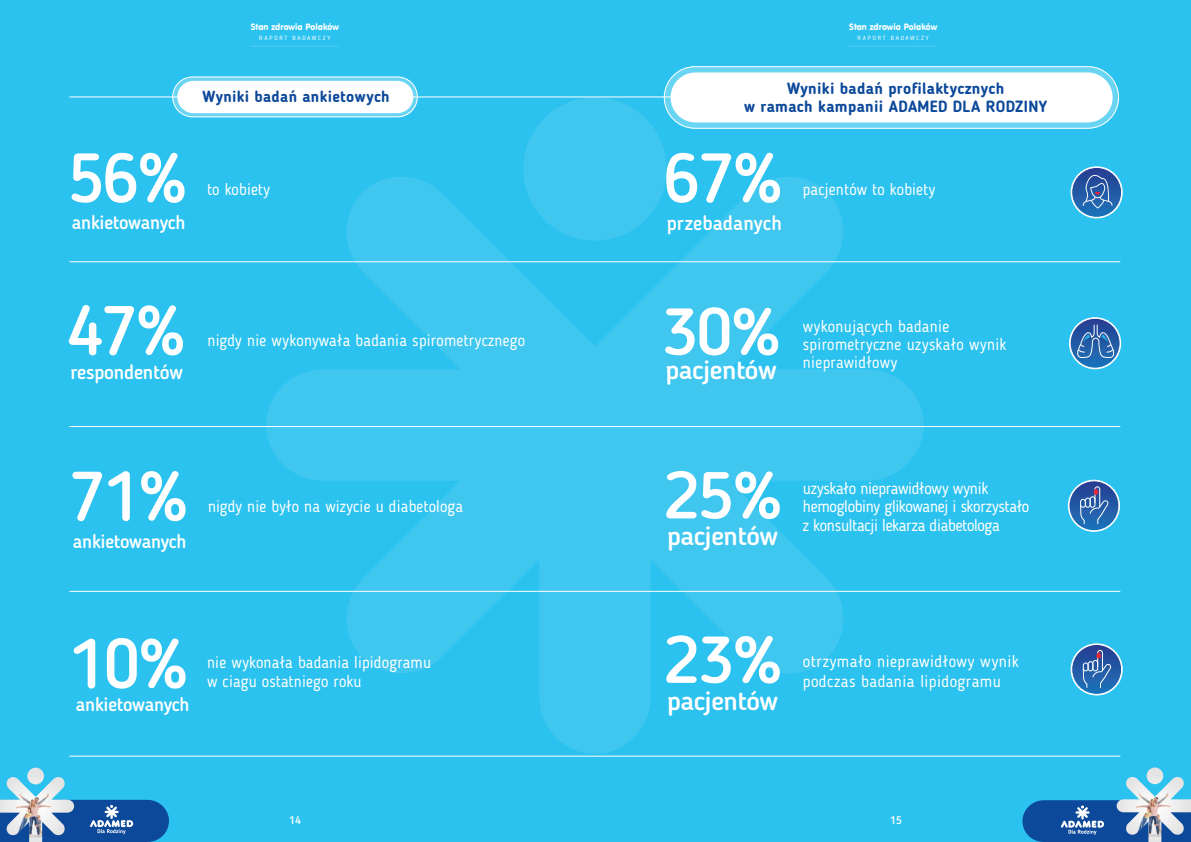
<style>
.page{position:relative;width:1191px;height:842px;background:#2cc2ef}
.page>*{position:absolute;margin:0;border:0;box-sizing:border-box;transform-origin:0 0}
.t1{font:500 69.1px "Blogger Sans";letter-spacing:-.02em;color:#fff}
.t2{font:500 65.6px "Blogger Sans";color:#fff;scale:1.05 1}
.t3{font:500 26.2px "Blogger Sans";letter-spacing:-.02em;color:#fff;scale:1.05 1}
.t4{font:500 20.1px "Blogger Sans";letter-spacing:.005em;color:#fff}
.t5{font:500 20px "Blogger Sans";letter-spacing:-.015em;color:#fff}
.t6{font:500 19.1px "Blogger Sans";letter-spacing:-.015em;color:#fff}
.t7{font:16.5px/18.3px "Blogger Sans";letter-spacing:.01em;color:#fff;scale:.96 1}
.t8{font:16.5px/18.3px "Blogger Sans";letter-spacing:-.02em;color:#fff}
.t9{font:16.5px "Blogger Sans";letter-spacing:.01em;color:#fff}
.t10{font:700 16.2px/18px "Blogger Sans";letter-spacing:.02em;color:#0d499a;text-align:center}
.t11{font:700 16px "Blogger Sans";letter-spacing:.02em;color:#0d499a}
.t12{font:500 11px "Blogger Sans";color:#fff}
.t13{font:9px "VAG Rounded EU";color:#fff;scale:.95 1}
.t14{font:6px "Blogger Sans";letter-spacing:.28em;color:#fff}
</style>
<div class="page">
<svg style="left:266px;top:98px;width:657px;height:656px;fill:#40c7f0"></svg>
<hr style="left:69px;top:756px;width:1051px;height:1px;background:#fff">
<hr style="left:69px;top:591px;width:1051px;height:1px;background:#fff">
<hr style="left:69px;top:426px;width:1051px;height:1px;background:#fff">
<hr style="left:69px;top:261px;width:1051px;height:1px;background:#fff">
<hr style="left:69px;top:97px;width:1040px;height:1px;background:#fff">
<svg style="left:1069px;top:317px;width:52px;height:52px"></svg>
<svg style="left:1070px;top:318px;width:50px;height:50px"></svg>
<div style="left:1069px;top:318px;width:51px;height:50px;border:1px solid #fff;border-radius:50%"></div>
<svg style="left:1074px;top:324px;width:44px;height:46px;background:#427ebb"></svg>
<svg style="left:1070px;top:643px;width:52px;height:52px"></svg>
<svg style="left:1071px;top:644px;width:50px;height:50px"></svg>
<div style="left:1071px;top:644px;width:51px;height:51px;border:1px solid #fff;border-radius:50%"></div>
<svg style="left:1082px;top:650px;width:29px;height:38px"></svg>
<svg style="left:1067px;top:480px;width:53px;height:52px"></svg>
<svg style="left:1069px;top:481px;width:49px;height:50px"></svg>
<div style="left:1068px;top:480px;width:51px;height:51px;border:1px solid #fff;border-radius:50%"></div>
<svg style="left:1079px;top:486px;width:30px;height:39px"></svg>
<svg style="left:1070px;top:166px;width:52px;height:52px"></svg>
<svg style="left:1071px;top:167px;width:50px;height:50px"></svg>
<div style="left:1071px;top:167px;width:51px;height:51px;border:1px solid #fff;border-radius:50%"></div>
<svg style="left:1082px;top:174px;width:30px;height:34px"></svg>
<svg style="left:664px;top:67px;width:454px;height:61px;background:#73d6f3"></svg>
<div style="left:664px;top:66px;width:454px;height:63px;border:1px solid #fff;border-radius:31px"></div>
<div style="left:670px;top:72px;width:442px;height:50px;background:#fff;border-radius:25px"></div>
<svg style="left:173px;top:77px;width:244px;height:40px"></svg>
<div style="left:172px;top:77px;width:245px;height:40px;border:1px solid #fff;border-radius:20px"></div>
<div style="left:177px;top:81px;width:236px;height:32px;background:#fff;border-radius:16px"></div>
<img style="left:0;top:768px;width:74px;height:32px">
<svg style="left:0;top:800px;width:169px;height:42px;background:#517bb1"></svg>
<img style="left:1121px;top:767px;width:70px;height:33px">
<svg style="left:1022px;top:800px;width:169px;height:42px;background:#507bb1"></svg>
<svg style="left:849px;top:46px;width:87px;height:1px"></svg>
<svg style="left:251px;top:46px;width:87px;height:1px"></svg>
<p class="t13" style="left:251px;top:22px;width:94px">Stan zdrowia Polaków</p>
<p class="t14" style="left:259px;top:35px;width:73px">RAPORT BADAWCZY</p>
<p class="t13" style="left:849px;top:22px;width:94px">Stan zdrowia Polaków</p>
<p class="t14" style="left:857px;top:35px;width:73px">RAPORT BADAWCZY</p>
<p class="t11" style="left:202px;top:87px;width:189px">Wyniki badań ankietowych</p>
<p class="t10" style="left:744px;top:79px;width:304px">Wyniki badań profilaktycznych<br>w ramach kampanii ADAMED DLA RODZINY</p>
<h1 class="t1" style="left:68px;top:137px;width:120px">56%</h1>
<p class="t7" style="left:207px;top:180px;width:67px">to kobiety</p>
<h1 class="t1" style="left:664px;top:137px;width:120px">67%</h1>
<p class="t7" style="left:803px;top:180px;width:139px">pacjentów to kobiety</p>
<p class="t6" style="left:72px;top:211px;width:115px">ankietowanych</p>
<p class="t4" style="left:666px;top:211px;width:117px">przebadanych</p>
<h1 class="t1" style="left:67px;top:289px;width:120px">47%</h1>
<p class="t5" style="left:70px;top:360px;width:114px">respondentów</p>
<p class="t7" style="left:207px;top:331px;width:332px">nigdy nie wykonywała badania spirometrycznego</p>
<h2 class="t2" style="left:662px;top:293px;width:115px">30%</h2>
<h3 class="t3" style="left:665px;top:355px;width:107px">pacjentów</h3>
<p class="t7" style="left:803px;top:317px;width:214px">wykonujących badanie spirometryczne uzyskało wynik</p>
<p class="t7" style="left:803px;top:354px;width:100px">nieprawidłowy</p>
<h1 class="t1" style="left:69px;top:455px;width:120px">71%</h1>
<p class="t6" style="left:73px;top:530px;width:115px">ankietowanych</p>
<p class="t7" style="left:208px;top:497px;width:267px">nigdy nie było na wizycie u diabetologa</p>
<h2 class="t2" style="left:663px;top:456px;width:115px">25%</h2>
<p class="t8" style="left:803px;top:479px;width:228px">uzyskało nieprawidłowy wynik hemoglobiny glikowanej i skorzystało</p>
<p class="t8" style="left:803px;top:516px;width:198px">z konsultacji lekarza diabetologa</p>
<h3 class="t3" style="left:667px;top:520px;width:107px">pacjentów</h3>
<h1 class="t1" style="left:69px;top:622px;width:120px">10%</h1>
<p class="t6" style="left:76px;top:692px;width:115px">ankietowanych</p>
<p class="t7" style="left:207px;top:653px;width:235px">nie wykonała badania lipidogramu w ciagu ostatniego roku</p>
<h2 class="t2" style="left:663px;top:621px;width:115px">23%</h2>
<h3 class="t3" style="left:667px;top:685px;width:107px">pacjentów</h3>
<p class="t9" style="left:803px;top:651px;width:217px">otrzymało nieprawidłowy wynik</p>
<p class="t9" style="left:803px;top:671px;width:200px">podczas badania lipidogramu</p>
<p class="t12" style="left:289px;top:813px;width:13px">14</p>
<p class="t12" style="left:890px;top:813px;width:13px">15</p>
</div>
